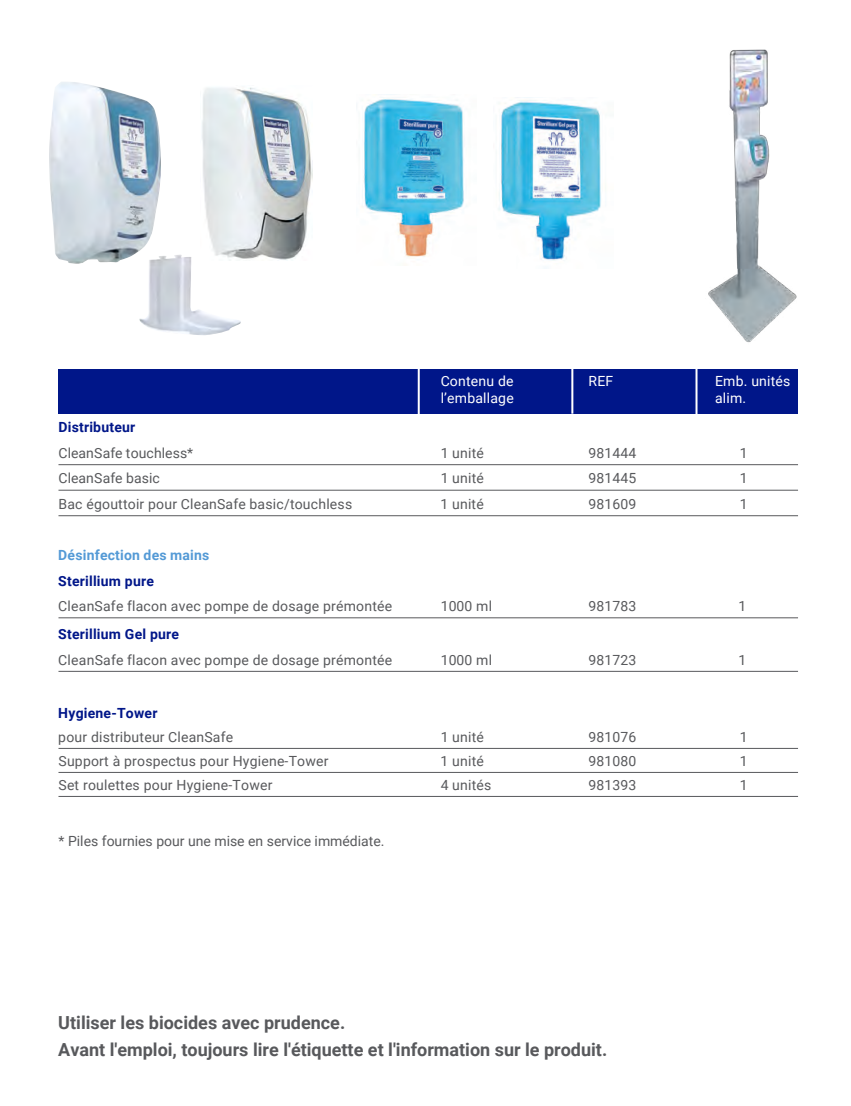
<style>
.page{position:relative;width:851px;height:1106px;background:#fff}
.page>*{position:absolute;margin:0;border:0;box-sizing:border-box;transform-origin:0 0}
.t1{font:700 18px/27px "Roboto";color:#58595c}
.t2{font:14px/25.4px "Roboto";letter-spacing:.015em;color:#58595c}
.t3{font:14px "Roboto";letter-spacing:.005em;color:#58595c}
.t4{font:14px/16.8px "Roboto";letter-spacing:.015em;color:#fff}
.t5{font:700 14px "Roboto";letter-spacing:.015em;color:#549ad6}
.t6{font:700 14px "Roboto";letter-spacing:.015em;color:#001689}
.s1{font-style:inherit}
.s2{font-weight:700;color:#001689}
</style>
<div class="page">
<img style="left:708px;top:49px;width:89px;height:294px">
<div style="left:58px;top:369px;width:739px;height:44px;background:#001689"></div>
<hr style="left:58px;top:464px;width:739px;height:1px;background:#58595c">
<hr style="left:58px;top:489px;width:739px;height:1px;background:#58595c">
<hr style="left:58px;top:515px;width:739px;height:1px;background:#58595c">
<hr style="left:58px;top:617px;width:739px;height:1px;background:#58595c">
<hr style="left:58px;top:671px;width:739px;height:1px;background:#58595c">
<hr style="left:58px;top:748px;width:739px;height:1px;background:#58595c">
<hr style="left:58px;top:772px;width:739px;height:1px;background:#58595c">
<hr style="left:58px;top:796px;width:739px;height:1px;background:#58595c">
<hr style="left:417px;top:367px;width:2px;height:47px;background:#fff">
<hr style="left:571px;top:366px;width:2px;height:48px;background:#fff">
<hr style="left:695px;top:367px;width:2px;height:48px;background:#fff">
<img style="left:49px;top:82px;width:112px;height:182px">
<img style="left:139px;top:254px;width:102px;height:81px">
<img style="left:200px;top:87px;width:113px;height:173px">
<img style="left:362px;top:99px;width:105px;height:158px">
<img style="left:498px;top:100px;width:103px;height:161px">
<p class="t4" style="left:440px;top:372px;width:75px">Contenu de l’emballage</p>
<p class="t4" style="left:588px;top:372px;width:26px">REF</p>
<p class="t4" style="left:715px;top:372px;width:77px">Emb. unités alim.</p>
<p class="t6" style="left:58px;top:417px;width:78px">Distributeur</p>
<p class="t3" style="left:58px;top:443px;width:136px">CleanSafe touchless*</p>
<p class="t2" style="left:440px;top:440px;width:45px"><span class="s1">1</span> unité</p>
<p class="t3" style="left:588px;top:443px;width:49px">981444</p>
<p class="t3" style="left:739px;top:443px;width:9px">1</p>
<p class="t3" style="left:58px;top:468px;width:103px">CleanSafe basic</p>
<p class="t2" style="left:440px;top:465px;width:45px"><span class="s1">1</span> unité</p>
<p class="t3" style="left:588px;top:468px;width:49px">981445</p>
<p class="t3" style="left:739px;top:468px;width:9px">1</p>
<p class="t3" style="left:58px;top:494px;width:295px"><span class="s1">Bac égouttoir pour</span> CleanSafe basic/touchless</p>
<p class="t2" style="left:440px;top:491px;width:45px"><span class="s1">1</span> unité</p>
<p class="t3" style="left:588px;top:494px;width:49px">981609</p>
<p class="t3" style="left:739px;top:494px;width:9px">1</p>
<p class="t5" style="left:58px;top:545px;width:153px">Désinfection des mains</p>
<p class="t2" style="left:58px;top:567px;width:335px"><span class="s2">Sterillium pure<br></span><span class="s1">CleanSafe</span> flacon avec pompe de dosage prémontée</p>
<p class="t3" style="left:440px;top:596px;width:53px">1000 ml</p>
<p class="t3" style="left:588px;top:596px;width:49px">981783</p>
<p class="t3" style="left:738px;top:596px;width:9px">1</p>
<p class="t2" style="left:58px;top:621px;width:335px"><span class="s2">Sterillium Gel pure<br></span><span class="s1">CleanSafe</span> flacon avec pompe de dosage prémontée</p>
<p class="t2" style="left:58px;top:700px;width:176px;line-height:24px"><span class="s2">Hygiene-Tower<br></span>pour distributeur <span class="s1">CleanSafe</span></p>
<p class="t3" style="left:440px;top:650px;width:53px">1000 ml</p>
<p class="t3" style="left:588px;top:650px;width:49px">981723</p>
<p class="t3" style="left:738px;top:650px;width:9px">1</p>
<p class="t2" style="left:440px;top:723px;width:45px"><span class="s1">1</span> unité</p>
<p class="t3" style="left:588px;top:727px;width:49px">981076</p>
<p class="t3" style="left:739px;top:727px;width:9px">1</p>
<p class="t2" style="left:58px;top:747px;width:271px">Support à prospectus pour Hygiene-Tower</p>
<p class="t2" style="left:440px;top:747px;width:45px"><span class="s1">1</span> unité</p>
<p class="t3" style="left:588px;top:751px;width:49px">981080</p>
<p class="t3" style="left:739px;top:751px;width:9px">1</p>
<p class="t2" style="left:58px;top:771px;width:215px">Set roulettes pour Hygiene-Tower</p>
<p class="t2" style="left:440px;top:771px;width:52px"><span class="s1">4</span> unités</p>
<p class="t3" style="left:588px;top:775px;width:49px">981393</p>
<p class="t3" style="left:739px;top:775px;width:9px">1</p>
<p class="t2" style="left:59px;top:828px;width:327px">* Piles fournies pour une mise en service immédiate.</p>
<p class="t1" style="left:58px;top:1008px;width:550px">Utiliser les biocides avec prudence.<br>Avant l'emploi, toujours lire l'étiquette et l'information sur le produit.</p>
</div>
